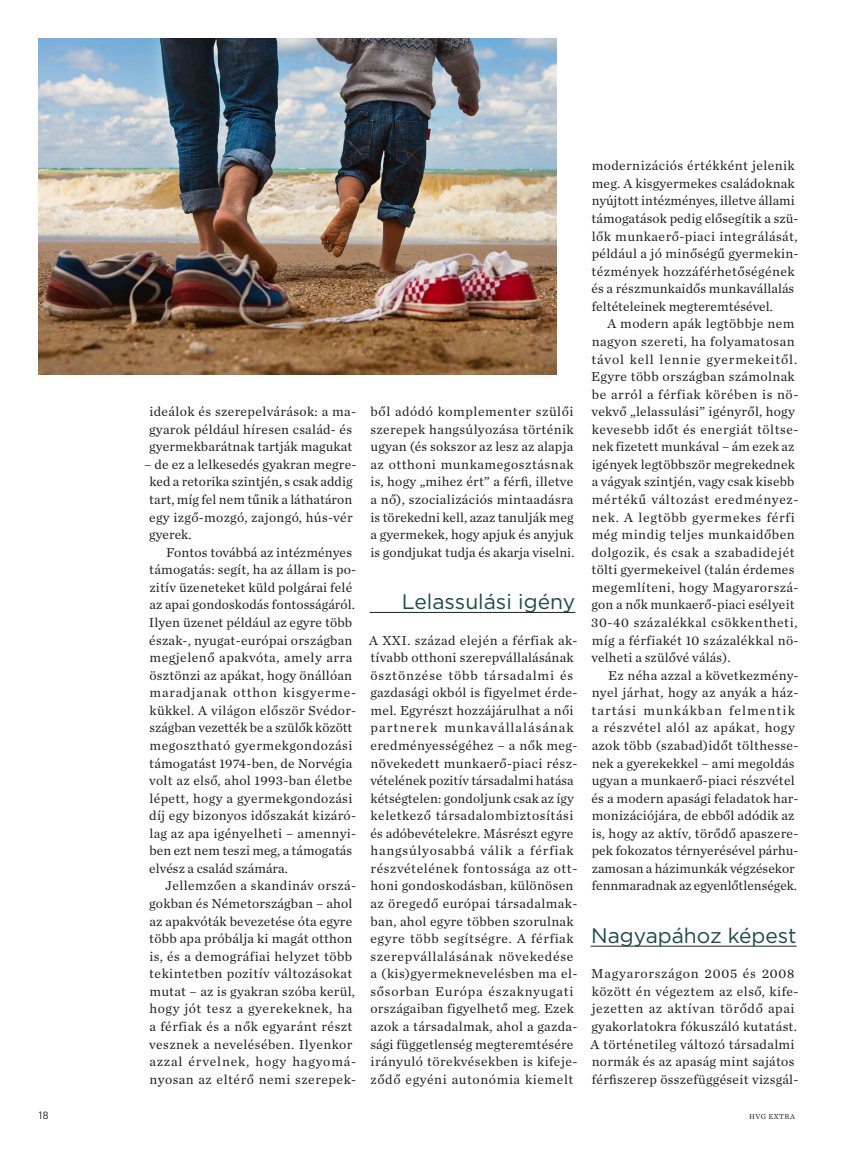
<style>
.page{position:relative;width:859px;height:1149px;background:#fff}
.page>*{position:absolute;margin:0;border:0;box-sizing:border-box;transform-origin:0 0}
.t1{font:21px "Gotham";color:#1b4a4a}
.t2{font:13.5px/17.5px "Chronicle Text G1";letter-spacing:.02em;color:#231f20}
.t3{font:10.5px "Gotham Narrow";color:#231f20}
.t4{font:7.5px "Chronicle Text G1";letter-spacing:.06em;color:#231f20}
</style>
<div class="page">
<hr style="left:370px;top:612px;width:205px;height:1px;background:#231f20">
<hr style="left:591px;top:945px;width:206px;height:1px;background:#231f20">
<img style="left:38px;top:38px;width:518px;height:336px">
<p class="t2" style="left:149px;top:402px;width:209px">ideálok és szerepelvárások: a ma&shy;gyarok például híresen család- és gyermekbarátnak tartják magukat</p>
<p class="t2" style="left:149px;top:454px;width:209px;text-indent:-5px">– de ez a lelkesedés gyakran megre&shy;ked a retorika szintjén, s csak addig tart, míg fel nem tűnik a láthatáron egy izgő-mozgó, zajongó, hús-vér gyerek.</p>
<p class="t2" style="left:149px;top:542px;width:209px;text-indent:17px">Fontos továbbá az intézményes támogatás: segít, ha az állam is po&shy;zitív üzeneteket küld polgárai felé az apai gondoskodás fontosságáról.<br>Ilyen üzenet például az egyre több észak-, nyugat-európai országban megjelenő apakvóta, amely arra ösztönzi az apákat, hogy önállóan maradjanak otthon kisgyerme&shy;kükkel. A világon először Svédor&shy;szágban vezették be a szülők között megosztható gyermekgondozási támogatást 1974-ben, de Norvégia volt az első, ahol 1993-ban életbe lépett, hogy a gyermekgondozási díj egy bizonyos időszakát kizáró&shy;lag az apa igényelheti – amennyi&shy;ben ezt nem teszi meg, a támogatás elvész a család számára.</p>
<p class="t2" style="left:149px;top:876px;width:209px;text-indent:16px">Jellemzően a skandináv orszá&shy;gokban és Németországban – ahol az apakvóták bevezetése óta egyre több apa próbálja ki magát otthon is, és a demográfiai helyzet több tekintetben pozitív változásokat mutat – az is gyakran szóba kerül, hogy jót tesz a gyerekeknek, ha a férfiak és a nők egyaránt részt vesznek a nevelésében. Ilyenkor azzal érvelnek, hogy hagyomá&shy;nyosan az eltérő nemi szerepek-</p>
<p class="t2" style="left:370px;top:402px;width:205px;text-align:justify">ből adódó komplementer szülői szerepek hangsúlyozása történik ugyan (és sokszor az lesz az alapja az otthoni munkamegosztásnak is, hogy „mihez ért” a férfi, illetve a nő), szocializációs mintaadásra is törekedni kell, azaz tanulják meg a gyermekek, hogy apjuk és anyjuk is gondjukat tudja és akarja viselni.</p>
<h1 class="t1" style="left:402px;top:588px;width:175px">Lelassulási igény</h1>
<p class="t2" style="left:369px;top:630px;width:210px">A XXI. század elején a férfiak ak&shy;tívabb otthoni szerepvállalásának ösztönzése több társadalmi és gazdasági okból is figyelmet érde&shy;mel. Egyrészt hozzájárulhat a női partnerek munkavállalásának eredményességéhez – a nők meg&shy;növekedett munkaerő-piaci rész&shy;vételének pozitív társadalmi hatása kétségtelen: gondoljunk csak az így keletkező társadalombiztosítási és adóbevételekre. Másrészt egyre hangsúlyosabbá válik a férfiak részvételének fontossága az ott&shy;honi gondoskodásban, különösen az öregedő európai társadalmak&shy;ban, ahol egyre többen szorulnak egyre több segítségre. A férfiak szerepvállalásának növekedése a (kis)gyermeknevelésben ma el&shy;sősorban Európa északnyugati országaiban figyelhető meg. Ezek azok a társadalmak, ahol a gazda&shy;sági függetlenség megteremtésére irányuló törekvésekben is kifeje&shy;ződő egyéni autonómia kiemelt</p>
<p class="t2" style="left:591px;top:156px;width:209px">modernizációs értékként jelenik meg. A kisgyermekes családoknak nyújtott intézményes, illetve állami támogatások pedig elősegítik a szü&shy;lők munkaerő-piaci integrálását, például a jó minőségű gyermekin&shy;tézmények hozzáférhetőségének és a részmunkaidős munkavállalás feltételeinek megteremtésével.</p>
<p class="t2" style="left:591px;top:314px;width:209px;text-indent:16px">A modern apák legtöbbje nem nagyon szereti, ha folyamatosan távol kell lennie gyermekeitől.<br>Egyre több országban számolnak be arról a férfiak körében is nö&shy;vekvő „lelassulási” igényről, hogy kevesebb időt és energiát töltse&shy;nek fizetett munkával – ám ezek az igények legtöbbször megrekednek a vágyak szintjén, vagy csak kisebb mértékű változást eredményez&shy;nek. A legtöbb gyermekes férfi még mindig teljes munkaidőben dolgozik, és csak a szabadidejét tölti gyermekeivel (talán érdemes megemlíteni, hogy Magyarorszá&shy;gon a nők munkaerő-piaci esélyeit<br>30-40 százalékkal csökkentheti, míg a férfiakét 10 százalékkal nö&shy;velheti a szülővé válás).</p>
<p class="t2" style="left:591px;top:665px;width:209px;text-indent:17px">Ez néha azzal a következmén - nyel járhat, hogy az anyák a ház&shy;tartási munkákban felmentik a részvétel alól az apákat, hogy azok több (szabad)időt tölthesse&shy;nek a gyerekekkel – ami megoldás ugyan a munkaerő-piaci részvétel és a modern apasági feladatok har&shy;monizációjára, de ebből adódik az is, hogy az aktív, törődő apaszere&shy;pek fokozatos térnyerésével párhu&shy;zamosan a házimunkák végzésekor fennmaradnak az egyenlőtlenségek.</p>
<h1 class="t1" style="left:591px;top:921px;width:207px">Nagyapához képest</h1>
<p class="t2" style="left:590px;top:963px;width:210px">Magyarországon 2005 és 2008 között én végeztem az első, kife&shy;jezetten az aktívan törődő apai gyakorlatokra fókuszáló kutatást.<br>A történetileg változó társadalmi normák és az apaság mint sajátos férfiszerep összefüggéseit vizsgál-</p>
<p class="t3" style="left:39px;top:1108px;width:11px">18</p>
<p class="t4" style="left:749px;top:1110px;width:47px">HVG EXTRA</p>
</div>
